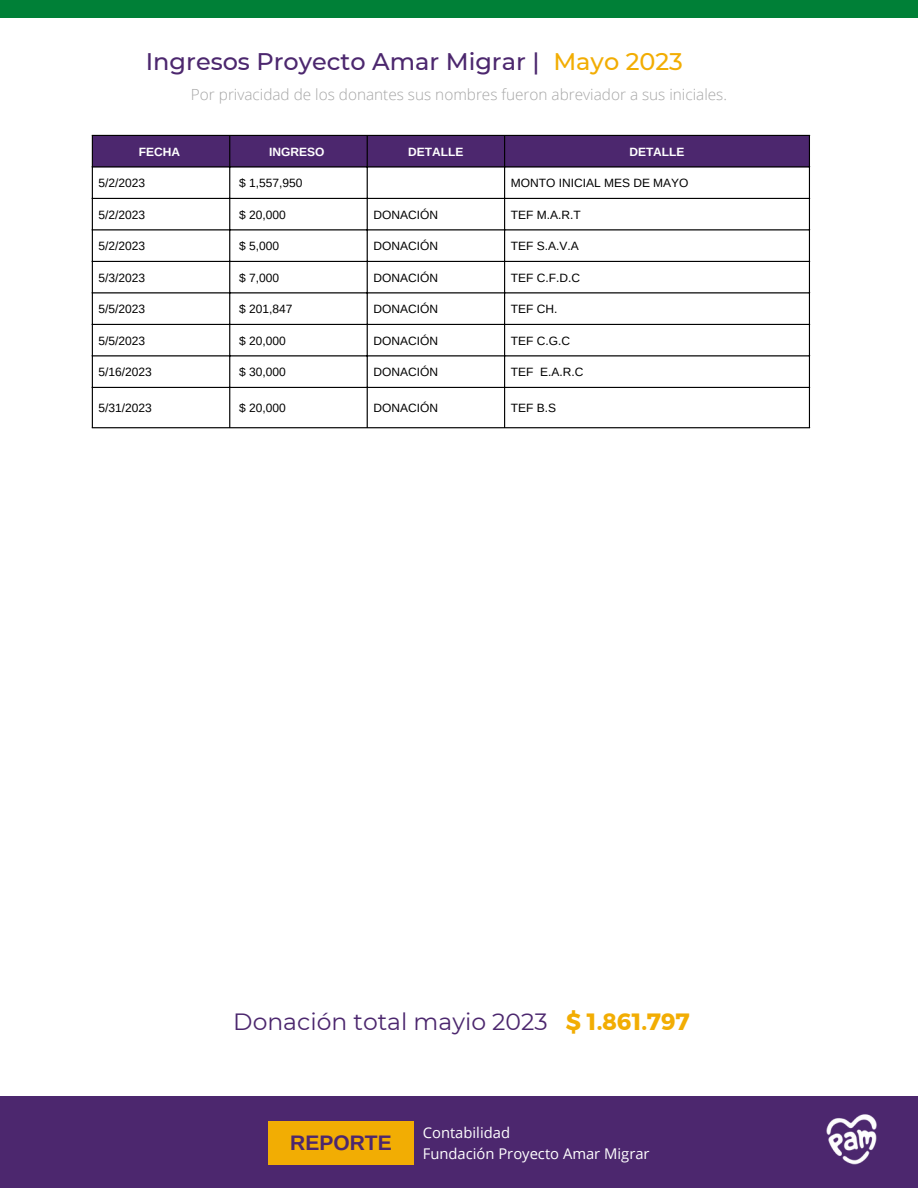
<style>
.page{position:relative;width:918px;height:1188px;background:#fff}
.page>*{position:absolute;margin:0;border:0;box-sizing:border-box;transform-origin:0 0}
.t1{font:500 24px "Montserrat";color:#4c276e}
.t2{font:500 24px "Montserrat";color:#f2ad03}
.t3{font:23.55px "Montserrat";color:#4c276e}
.t4{font:23.55px "Kief Montaser Bold";color:#f2ad03}
.t5{font:700 21px "Arimo";color:#4c276e}
.t6{font:300 15.3px "Open Sans";color:#a6a6a6}
.t7{font:14.85px "Open Sans";color:#fff}
.t8{font:12px "Arimo";color:#000}
.t9{font:700 12px "Arimo";color:#fff}
</style>
<div class="page">
<div style="left:0;top:0;width:918px;height:17px;background:#008037"></div>
<div style="left:0;top:1096px;width:918px;height:92px;background:#4c276e"></div>
<div style="left:268px;top:1122px;width:146px;height:43px;background:#f2ad03"></div>
<img style="left:826px;top:1114px;width:51px;height:50px">
<div style="left:93px;top:136px;width:716px;height:30px;background:#4c276e"></div>
<hr style="left:92px;top:136px;width:1px;height:291px;background:#000">
<hr style="left:229px;top:136px;width:1px;height:291px;background:#000">
<hr style="left:367px;top:136px;width:1px;height:291px;background:#000">
<hr style="left:504px;top:136px;width:1px;height:291px;background:#000">
<hr style="left:809px;top:136px;width:1px;height:291px;background:#000">
<hr style="left:92px;top:135px;width:718px;height:1px;background:#000">
<hr style="left:92px;top:166px;width:718px;height:1px;background:#000">
<hr style="left:92px;top:198px;width:718px;height:1px;background:#000">
<hr style="left:92px;top:229px;width:718px;height:1px;background:#000">
<hr style="left:92px;top:261px;width:718px;height:1px;background:#000">
<hr style="left:92px;top:292px;width:718px;height:1px;background:#000">
<hr style="left:92px;top:324px;width:718px;height:1px;background:#000">
<hr style="left:92px;top:355px;width:718px;height:1px;background:#000">
<hr style="left:92px;top:387px;width:718px;height:1px;background:#000">
<hr style="left:92px;top:427px;width:718px;height:1px;background:#000">
<p class="t1" style="left:146px;top:47px;width:395px">Ingresos Proyecto Amar Migrar |</p>
<p class="t2" style="left:553px;top:47px;width:131px">Mayo 2023</p>
<p class="t6" style="left:191px;top:84px;width:538px">Por privacidad de los donantes sus nombres fueron abreviador a sus iniciales.</p>
<p class="t9" style="left:139px;top:145px;width:43px">FECHA</p>
<p class="t9" style="left:269px;top:145px;width:57px">INGRESO</p>
<p class="t9" style="left:408px;top:145px;width:57px">DETALLE</p>
<p class="t9" style="left:629px;top:145px;width:57px">DETALLE</p>
<p class="t8" style="left:99px;top:176px;width:48px">5/2/2023</p>
<p class="t8" style="left:239px;top:176px;width:65px">$ 1,557,950</p>
<p class="t8" style="left:511px;top:176px;width:179px">MONTO INICIAL MES DE MAYO</p>
<p class="t8" style="left:99px;top:208px;width:48px">5/2/2023</p>
<p class="t8" style="left:239px;top:208px;width:48px">$ 20,000</p>
<p class="t8" style="left:373px;top:208px;width:66px">DONACIÓN</p>
<p class="t8" style="left:511px;top:208px;width:71px">TEF M.A.R.T</p>
<p class="t8" style="left:99px;top:239px;width:48px">5/2/2023</p>
<p class="t8" style="left:239px;top:239px;width:42px">$ 5,000</p>
<p class="t8" style="left:373px;top:239px;width:66px">DONACIÓN</p>
<p class="t8" style="left:511px;top:239px;width:69px">TEF S.A.V.A</p>
<p class="t8" style="left:99px;top:271px;width:48px">5/3/2023</p>
<p class="t8" style="left:239px;top:271px;width:42px">$ 7,000</p>
<p class="t8" style="left:373px;top:271px;width:66px">DONACIÓN</p>
<p class="t8" style="left:511px;top:271px;width:71px">TEF C.F.D.C</p>
<p class="t8" style="left:99px;top:302px;width:48px">5/5/2023</p>
<p class="t8" style="left:239px;top:302px;width:55px">$ 201,847</p>
<p class="t8" style="left:373px;top:302px;width:66px">DONACIÓN</p>
<p class="t8" style="left:511px;top:302px;width:48px">TEF CH.</p>
<p class="t8" style="left:99px;top:334px;width:48px">5/5/2023</p>
<p class="t8" style="left:239px;top:334px;width:48px">$ 20,000</p>
<p class="t8" style="left:373px;top:334px;width:66px">DONACIÓN</p>
<p class="t8" style="left:511px;top:334px;width:61px">TEF C.G.C</p>
<p class="t8" style="left:99px;top:365px;width:55px">5/16/2023</p>
<p class="t8" style="left:239px;top:365px;width:48px">$ 30,000</p>
<p class="t8" style="left:373px;top:365px;width:66px">DONACIÓN</p>
<p class="t8" style="left:511px;top:365px;width:74px">TEF E.A.R.C</p>
<p class="t8" style="left:99px;top:401px;width:55px">5/31/2023</p>
<p class="t8" style="left:239px;top:401px;width:48px">$ 20,000</p>
<p class="t8" style="left:373px;top:401px;width:66px">DONACIÓN</p>
<p class="t8" style="left:511px;top:401px;width:47px">TEF B.S</p>
<p class="t3" style="left:233px;top:1007px;width:316px">Donación total mayio 2023</p>
<p class="t4" style="left:566px;top:1007px;width:126px">$ 1.861.797</p>
<p class="t5" style="left:290px;top:1131px;width:103px">REPORTE</p>
<p class="t7" style="left:423px;top:1123px;width:89px">Contabilidad</p>
<p class="t7" style="left:423px;top:1143px;width:228px">Fundación Proyecto Amar Migrar</p>
</div>
